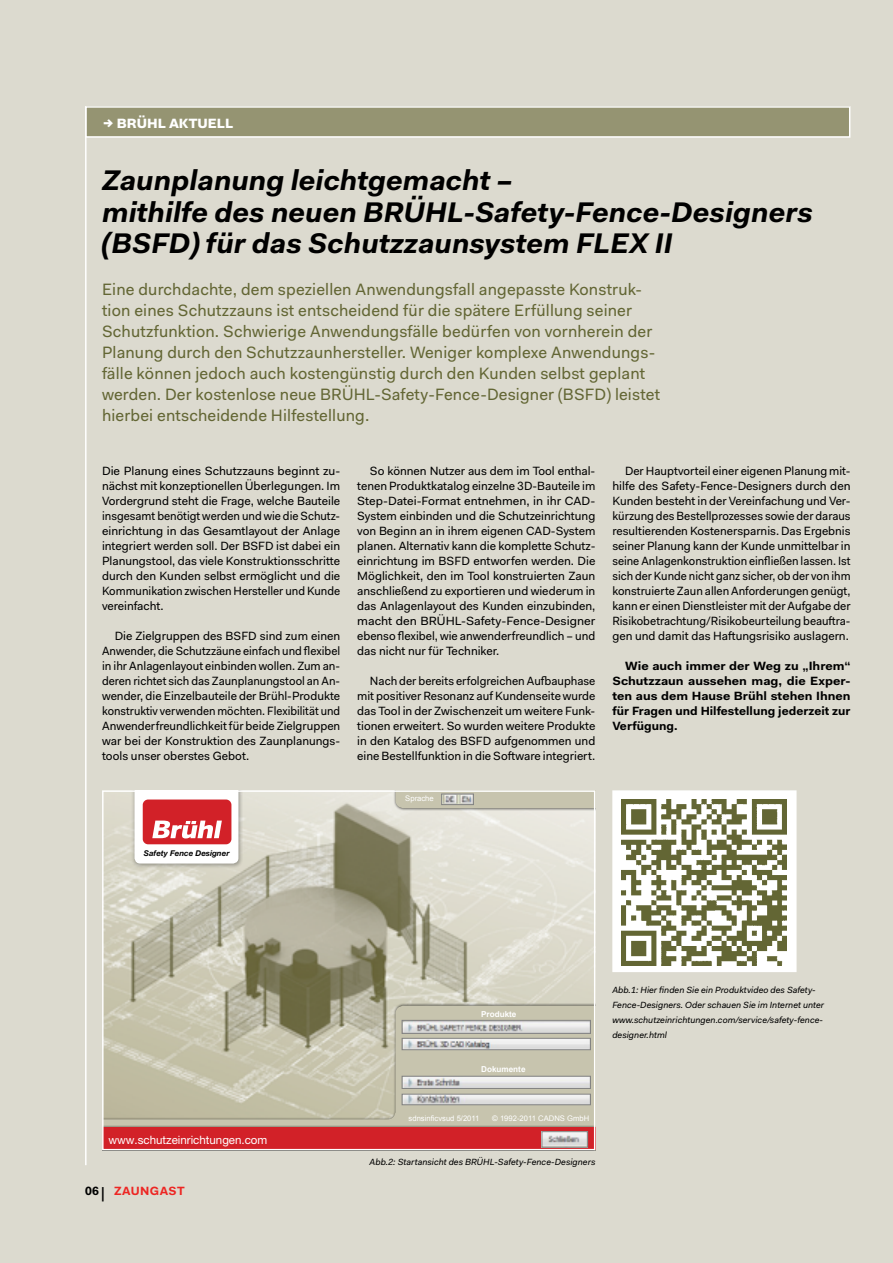
<style>
.page{position:relative;width:893px;height:1263px;background:#dcdacf}
.page>*{position:absolute;margin:0;border:0;box-sizing:border-box;transform-origin:0 0}
.t1{font:italic 700 28.5px/31.5px "Fakt Pro";color:#000}
.t2{font:16.5px/21px "Fakt Pro";letter-spacing:.01em;color:#636634}
.t3{font:900 13.5px "Fakt Pro";color:#fff}
.t4{font:12px/15px "Fakt Pro";color:#000;text-align:justify}
.t5{font:700 12px/15px "Fakt Pro";color:#000;text-align:justify;scale:1.05 1}
.t6{font:700 12px "Fakt Pro";letter-spacing:.03em;color:#ed2623}
.t7{font:11.55px "Helvetica Neue";color:#fff}
.t8{font:italic 9px/15px "Fakt Pro";color:#000}
.t9{font:700 8.1px "Arial";color:#fff}
.t10{font:italic 700 7.95px "Helvetica Neue";color:#000}
.t11{font:7.65px "Arial";color:#fff}
.s1{font-size:15px}
.s2{color:#000}
.s3{font-size:14.4px;color:#000}
</style>
<div class="page">
<div style="left:86px;top:107px;width:764px;height:30px;background:#959472"></div>
<div style="left:85px;top:106px;width:765px;height:32px;border:2px solid #fff"></div>
<hr style="left:85px;top:106px;width:2px;height:1059px;background:#fff">
<svg style="left:105px;top:863px;width:487px;height:140px"></svg>
<div style="left:102px;top:1003px;width:493px;height:147px;background:#000;opacity:.75"></div>
<svg style="left:105px;top:1006px;width:487px;height:119px;background:#c2bfa8"></svg>
<div style="left:102px;top:1125px;width:493px;height:25px;background:#9b9887"></div>
<div style="left:102px;top:1127px;width:493px;height:23px;background:#d22128"></div>
<img style="left:404px;top:1022px;width:185px;height:10px">
<div style="left:402px;top:1020px;width:189px;height:14px;border:1px solid #838383"></div>
<img style="left:404px;top:1040px;width:185px;height:8px">
<div style="left:402px;top:1038px;width:189px;height:12px;border:1px solid #838383"></div>
<img style="left:404px;top:1078px;width:185px;height:9px">
<div style="left:402px;top:1076px;width:189px;height:13px;border:1px solid #838383"></div>
<img style="left:404px;top:1096px;width:185px;height:7px">
<div style="left:402px;top:1094px;width:189px;height:11px;border:1px solid #838383"></div>
<img style="left:543px;top:1133px;width:43px;height:12px">
<div style="left:541px;top:1131px;width:47px;height:16px;border:1px solid #838383"></div>
<div style="left:131px;top:790px;width:112px;height:79px;background:#000;opacity:.3"></div>
<svg style="left:105px;top:793px;width:487px;height:70px"></svg>
<div style="left:142px;top:848px;width:6px;height:10px;background:#fff"></div>
<div style="left:144px;top:849px;width:90px;height:10px;background:#fff"></div>
<div style="left:102px;top:790px;width:493px;height:360px;border:2px solid #fff"></div>
<div style="left:613px;top:791px;width:183px;height:180px;background:#fff"></div>
<img style="left:622px;top:800px;width:165px;height:165px">
<div style="left:612px;top:790px;width:184px;height:182px;border:2px solid #fff"></div>
<p class="t3" style="left:104px;top:114px;width:44px"><span class="s1">→</span> BRÜHL</p>
<p class="t3" style="left:169px;top:114px;width:11px">AKTU</p>
<p class="t3" style="left:208px;top:114px;width:18px">ELL</p>
<h1 class="t1" style="left:102px;top:165px;width:712px">Zaunplanung leichtgemacht –<br>mithilfe des neuen BRÜHL-Safety-Fence-Designers (BSFD) für das Schutzzaunsystem FLEX II</h1>
<p class="t2" style="left:102px;top:279px;width:560px">Eine durchdachte, dem speziellen Anwendungsfall angepasste Konstruk&shy;tion eines Schutzzauns ist entscheidend für die spätere Erfüllung seiner Schutzfunktion. Schwierige Anwendungsfälle bedürfen von vornherein der Planung durch den Schutzzaunhersteller. Weniger komplexe Anwendungs&shy;fälle können jedoch auch kostengünstig durch den Kunden selbst geplant werden. Der kostenlose neue BRÜHL-Safety-Fence-Designer (BSFD) leistet hierbei entscheidende Hilfestellung.</p>
<p class="t4" style="left:102px;top:464px;width:240px">Die Planung eines Schutzzauns beginnt zu&shy;nächst mit konzeptionellen Überlegungen. Im Vordergrund steht die Frage, welche Bauteile insgesamt benötigt werden und wie die Schutz&shy;einrichtung in das Gesamtlayout der Anlage integriert werden soll. Der BSFD ist dabei ein Planungstool, das viele Konstruktionsschritte durch den Kunden selbst ermöglicht und die Kommunikation zwischen Hersteller und Kunde vereinfacht.</p>
<p class="t4" style="left:102px;top:629px;width:240px;text-indent:13px">Die Zielgruppen des BSFD sind zum einen Anwender, die Schutzzäune einfach und flexibel in ihr Anlagenlayout einbinden wollen. Zum an&shy;deren richtet sich das Zaunplanungstool an An&shy;wender, die Einzelbauteile der Brühl-Produkte konstruktiv verwenden möchten. Flexibilität und Anwenderfreundlichkeit für beide Zielgruppen war bei der Konstruktion des Zaunplanungs&shy;tools unser oberstes Gebot.</p>
<p class="t4" style="left:357px;top:464px;width:240px;text-indent:13px">So können Nutzer aus dem im Tool enthal&shy;tenen Produktkatalog einzelne 3D-Bauteile im Step-Datei-Format entnehmen, in ihr CAD-System einbinden und die Schutzeinrichtung von Beginn an in ihrem eigenen CAD-System planen. Alternativ kann die komplette Schutz&shy;einrichtung im BSFD entworfen werden. Die Möglichkeit, den im Tool konstruierten Zaun anschließend zu exportieren und wiederum in das Anlagenlayout des Kunden einzubinden, macht den BRÜHL-Safety-Fence-Designer ebenso flexibel, wie anwenderfreundlich – und das nicht nur für Techniker.</p>
<p class="t4" style="left:357px;top:674px;width:240px;text-indent:13px">Nach der bereits erfolgreichen Aufbauphase mit positiver Resonanz auf Kundenseite wurde das Tool in der Zwischenzeit um weitere Funk&shy;tionen erweitert. So wurden weitere Produkte in den Katalog des BSFD aufgenommen und eine Bestellfunktion in die Software integriert.</p>
<p class="t11" style="left:405px;top:793px;width:30px">Sprache</p>
<p class="t4" style="left:612px;top:464px;width:240px;text-indent:13px">Der Hauptvorteil einer eigenen Planung mit&shy;hilfe des Safety-Fence-Designers durch den Kunden besteht in der Vereinfachung und Ver&shy;kürzung des Bestellprozesses sowie der daraus resultierenden Kostenersparnis. Das Ergebnis seiner Planung kann der Kunde unmittelbar in seine Anlagenkonstruktion einfließen lassen. Ist sich der Kunde nicht ganz sicher, ob der von ihm konstruierte Zaun allen Anforderungen genügt, kann er einen Dienstleister mit der Aufgabe der Risikobetrachtung/Risikobeurteilung beauftra&shy;gen und damit das Haftungsrisiko auslagern.</p>
<p class="t5" style="left:612px;top:659px;width:228px;text-indent:13px">Wie auch immer der Weg zu „Ihrem“ Schutzzaun aussehen mag, die Exper&shy;ten aus dem Hause Brühl stehen Ihnen für Fragen und Hilfestellung jederzeit zur Verfügung.</p>
<p class="t10" style="left:144px;top:848px;width:87px">Safety Fence Designer</p>
<p class="t7" style="left:108px;top:1132px;width:160px">www.schutzeinrichtungen.com</p>
<p class="t6" style="left:85px;top:1183px;width:101px"><span class="s2">06</span> <span class="s3">|</span> ZAUNGAST</p>
<p class="t9" style="left:481px;top:1008px;width:37px">Produkte</p>
<p class="t9" style="left:481px;top:1064px;width:46px">Dokumente</p>
<p class="t8" style="left:612px;top:982px;width:213px">Abb.1: Hier finden Sie ein Produktvideo des Safety-Fence-Designers. Oder schauen Sie im Internet unter www.schutzeinrichtungen.com/service/safety-fence&shy;designer.html</p>
<p class="t11" style="left:409px;top:1113px;width:72px">sdnsinficvsud 5/2011</p>
<p class="t11" style="left:492px;top:1113px;width:98px">© 1992-2011 CADNS GmbH</p>
<p class="t8" style="left:369px;top:1155px;width:227px">Abb.2: Startansicht des BRÜHL-Safety-Fence-Designers</p>
</div>
